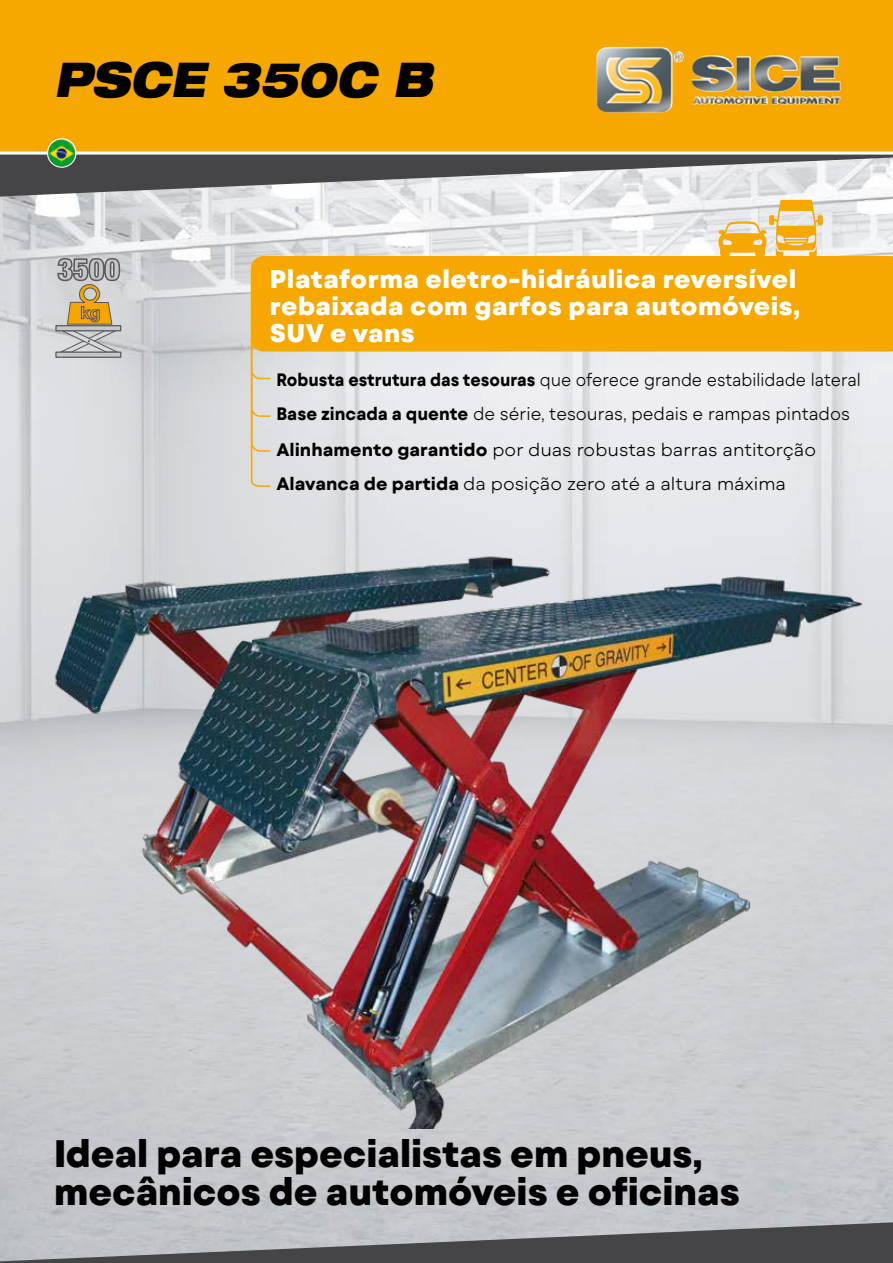
<style>
.page{position:relative;width:893px;height:1263px;background:#fff}
.page>*{position:absolute;margin:0;border:0;box-sizing:border-box;transform-origin:0 0}
.t1{font:italic 900 expanded 48px "Helvetica Neue LT Std";color:#000;scale:.83 1}
.t2{font:800 38.25px/38.2px "Mont Blanc";color:#000;scale:.96 1}
.t3{font:800 25.5px/27px "Mont Blanc";letter-spacing:.02em;color:#fff}
.t4{font:300 18px/35.2px "Mont Blanc";color:#000;scale:.9 1}
.t5{font:300 18px "Mont Blanc";color:#000}
.s1{font-weight:700}
</style>
<div class="page">
<img style="left:0;top:196px;width:893px;height:1026px">
<svg style="left:0;top:155px;width:893px;height:41px;background:#909193"></svg>
<svg style="left:0;top:1222px;width:893px;height:41px;background:#818185"></svg>
<div style="left:0;top:0;width:893px;height:155px;background:#f7a800"></div>
<svg style="left:718px;top:200px;width:105px;height:56px;background:#edcd8a"></svg>
<img style="left:596px;top:47px;width:244px;height:66px">
<img style="left:36px;top:510px;width:834px;height:618px">
<div style="left:56px;top:352px;width:65px;height:5px;background:#c6c7c8"></div>
<div style="left:55px;top:351px;width:66px;height:7px;border:1px solid #58585a"></div>
<div style="left:55px;top:325px;width:66px;height:6px;border:1px solid #58585a"></div>
<svg style="left:57px;top:257px;width:64px;height:96px;background:#bbb09b"></svg>
<div style="left:251px;top:256px;width:642px;height:96px;background:#f7a800"></div>
<img style="left:48px;top:139px;width:27px;height:28px;border-radius:14px">
<div style="left:47px;top:138px;width:30px;height:30px;border:1px solid #fff;border-radius:50%"></div>
<svg style="left:250px;top:273px;width:22px;height:215px;background:#e7c681"></svg>
<h1 class="t1" style="left:54px;top:48px;width:458px">PSCE 350C B</h1>
<h3 class="t3" style="left:270px;top:266px;width:532px">Plataforma eletro-hidráulica reversível rebaixada com garfos para automóveis,<br>SUV e vans</h3>
<p class="t4" style="left:276px;top:362px;width:651px"><span class="s1">Robusta estrutura das tesouras</span> que oferece grande estabilidade lateral<br><span class="s1">Base zincada a quente</span> de série, tesouras, pedais e rampas pintados<br><span class="s1">Alinhamento garantido</span> por duas robustas barras antitorção</p>
<p class="t5" style="left:276px;top:472px;width:511px"><span class="s1">Alavanca de partida</span> da posição zero até a altura máxima</p>
<h2 class="t2" style="left:54px;top:1135px;width:716px">Ideal para especialistas em pneus, mecânicos de automóveis e oficinas</h2>
</div>
